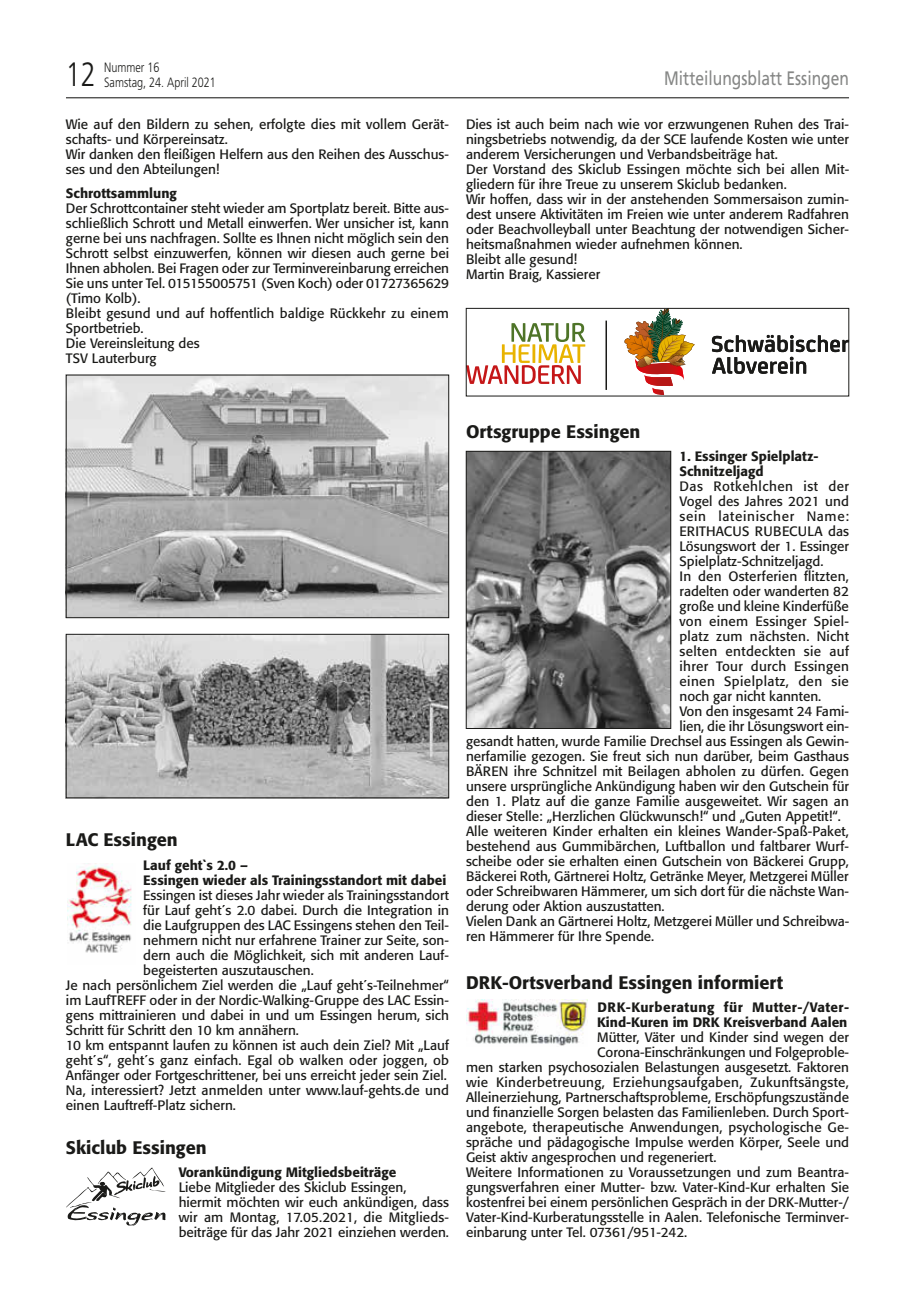
<style>
.page{position:relative;width:915px;height:1297px;background:#fff}
.page>*{position:absolute;margin:0;border:0;box-sizing:border-box;transform-origin:0 0}
.t1{font:300 33.75px "Frutiger";color:#1a1a18;scale:.8 1}
.t2{font:19.5px "Frutiger";color:#868786;scale:.8 1}
.t3{font:500 18px "Formata";color:#1a1a18}
.t4{font:13.5px/15px "Formata";color:#1a1a18}
.t5{font:500 13.5px/15px "Formata";color:#1a1a18}
.t6{font:13.5px "Formata";letter-spacing:.025em;color:#1a1a18}
.t7{font:13.5px "Formata";letter-spacing:.02em;color:#1a1a18}
.t8{font:300 13.5px "Frutiger";color:#1a1a18;scale:.8 1}
.t9{font:13.5px "Formata";letter-spacing:.03em;color:#1a1a18}
.t10{font:13.5px "Formata";letter-spacing:.05em;color:#1a1a18}
.t11{font:13.5px "Formata";letter-spacing:.035em;color:#1a1a18}
</style>
<div class="page">
<hr style="left:66px;top:97px;width:782px;height:1px;background:#1a1a18">
<img style="left:68px;top:377px;width:379px;height:239px">
<div style="left:66px;top:375px;width:383px;height:243px;border:1px solid #1a1a18"></div>
<img style="left:68px;top:636px;width:379px;height:160px">
<div style="left:66px;top:634px;width:383px;height:164px;border:1px solid #1a1a18"></div>
<img style="left:68px;top:863px;width:64px;height:90px">
<svg style="left:66px;top:1167px;width:99px;height:58px"></svg>
<hr style="left:605px;top:321px;width:1px;height:69px;background:#1a1a18">
<svg style="left:468px;top:323px;width:117px;height:61px"></svg>
<svg style="left:711px;top:335px;width:135px;height:39px"></svg>
<img style="left:624px;top:310px;width:70px;height:84px">
<div style="left:466px;top:308px;width:382px;height:88px;border:1px solid #1a1a18"></div>
<img style="left:468px;top:453px;width:200px;height:274px">
<div style="left:466px;top:451px;width:204px;height:278px;border:1px solid #1a1a18"></div>
<img style="left:466px;top:999px;width:121px;height:47px">
<h1 class="t1" style="left:66px;top:55px;width:39px">12</h1>
<p class="t8" style="left:104px;top:60px;width:71px">Nummer 16</p>
<p class="t8" style="left:104px;top:75px;width:141px">Samstag, 24. April 2021</p>
<h2 class="t2" style="left:664px;top:67px;width:232px">Mitteilungsblatt Essingen</h2>
<p class="t4" style="left:66px;top:116px;width:384px">Wie auf den Bildern zu sehen, erfolgte dies mit vollem Gerät&shy;schafts- und Körpereinsatz.<br>Wir danken den fleißigen Helfern aus den Reihen des Ausschus&shy;ses und den Abteilungen!</p>
<p class="t5" style="left:66px;top:186px;width:112px">Schrottsammlung</p>
<p class="t4" style="left:66px;top:201px;width:384px">Der Schrottcontainer steht wieder am Sportplatz bereit. Bitte aus&shy;schließlich Schrott und Metall einwerfen. Wer unsicher ist, kann gerne bei uns nachfragen. Sollte es Ihnen nicht möglich sein den Schrott selbst einzuwerfen, können wir diesen auch gerne bei Ihnen abholen. Bei Fragen oder zur Terminvereinbarung erreichen Sie uns unter Tel. 015155005751 (Sven Koch) oder 01727365629 (Timo Kolb).<br>Bleibt gesund und auf hoffentlich baldige Rückkehr zu einem Sportbetrieb.<br>Die Vereinsleitung des<br>TSV Lauterburg</p>
<p class="t4" style="left:466px;top:116px;width:384px">Dies ist auch beim nach wie vor erzwungenen Ruhen des Trai&shy;ningsbetriebs notwendig, da der SCE laufende Kosten wie unter anderem Versicherungen und Verbandsbeiträge hat.<br>Der Vorstand des Skiclub Essingen möchte sich bei allen Mit&shy;gliedern für ihre Treue zu unserem Skiclub bedanken.<br>Wir hoffen, dass wir in der anstehenden Sommersaison zumin&shy;dest unsere Aktivitäten im Freien wie unter anderem Radfahren oder Beachvolleyball unter Beachtung der notwendigen Sicher&shy;heitsmaßnahmen wieder aufnehmen können.<br>Bleibt alle gesund!<br>Martin Braig, Kassierer</p>
<h3 class="t3" style="left:66px;top:829px;width:113px">LAC Essingen</h3>
<p class="t5" style="left:143px;top:857px;width:304px">Lauf geht`s 2.0 –<br>Essingen wieder als Trainingsstandort mit dabei</p>
<p class="t4" style="left:143px;top:887px;width:307px">Essingen ist dieses Jahr wieder als Trainingsstandort</p>
<p class="t4" style="left:143px;top:902px;width:307px">für Lauf geht´s 2.0 dabei. Durch die Integration in</p>
<p class="t4" style="left:143px;top:917px;width:307px">die Laufgruppen des LAC Essingens stehen den Teil-</p>
<p class="t4" style="left:143px;top:932px;width:307px">nehmern nicht nur erfahrene Trainer zur Seite, son-</p>
<p class="t4" style="left:143px;top:947px;width:307px">dern auch die Möglichkeit, sich mit anderen Lauf-</p>
<p class="t4" style="left:143px;top:962px;width:172px">begeisterten auszutauschen.</p>
<p class="t4" style="left:66px;top:977px;width:384px">Je nach persönlichem Ziel werden die „Lauf geht´s-Teilnehmer“</p>
<p class="t4" style="left:66px;top:992px;width:384px">im LaufTREFF oder in der Nordic-Walking-Gruppe des LAC Essin-</p>
<p class="t4" style="left:66px;top:1007px;width:384px">gens mittrainieren und dabei in und um Essingen herum, sich</p>
<p class="t4" style="left:66px;top:1022px;width:234px">Schritt für Schritt den 10 km annähern.</p>
<p class="t4" style="left:66px;top:1037px;width:384px">10 km entspannt laufen zu können ist auch dein Ziel? Mit „Lauf</p>
<p class="t4" style="left:66px;top:1052px;width:384px">geht´s“, geht´s ganz einfach. Egal ob walken oder joggen, ob</p>
<p class="t4" style="left:66px;top:1067px;width:382px">Anfänger oder Fortgeschrittener, bei uns erreicht jeder sein Ziel.</p>
<p class="t4" style="left:66px;top:1082px;width:384px">Na, interessiert? Jetzt anmelden unter www.lauf-gehts.de und</p>
<p class="t4" style="left:66px;top:1097px;width:171px">einen Lauftreff-Platz sichern.</p>
<h3 class="t3" style="left:66px;top:1136px;width:142px">Skiclub Essingen</h3>
<p class="t5" style="left:179px;top:1165px;width:219px">Vorankündigung Mitgliedsbeiträge</p>
<p class="t4" style="left:179px;top:1180px;width:272px">Liebe Mitglieder des Skiclub Essingen, hiermit möchten wir euch ankündigen, dass wir am Montag, 17.05.2021, die Mitglieds&shy;beiträge für das Jahr 2021 einziehen werden.</p>
<h3 class="t3" style="left:466px;top:420px;width:176px">Ortsgruppe Essingen</h3>
<p class="t5" style="left:679px;top:449px;width:140px">1. Essinger Spielplatz-<br>Schnitzeljagd</p>
<p class="t11" style="left:679px;top:478px;width:171px">Das Rotkehlchen ist der</p>
<p class="t4" style="left:679px;top:494px;width:171px">Vogel des Jahres 2021 und</p>
<p class="t10" style="left:679px;top:508px;width:171px">sein lateinischer Name:</p>
<p class="t4" style="left:679px;top:524px;width:171px">ERITHACUS RUBECULA das</p>
<p class="t4" style="left:679px;top:539px;width:171px">Lösungswort der 1. Essinger</p>
<p class="t4" style="left:679px;top:554px;width:145px">Spielplatz-Schnitzeljagd.</p>
<p class="t4" style="left:679px;top:569px;width:171px">In den Osterferien flitzten,</p>
<p class="t4" style="left:679px;top:584px;width:171px">radelten oder wanderten 82</p>
<p class="t4" style="left:679px;top:599px;width:171px">große und kleine Kinderfüße</p>
<p class="t7" style="left:679px;top:613px;width:171px">von einem Essinger Spiel-</p>
<p class="t7" style="left:679px;top:628px;width:171px">platz zum nächsten. Nicht</p>
<p class="t6" style="left:679px;top:643px;width:171px">selten entdeckten sie auf</p>
<p class="t7" style="left:679px;top:658px;width:171px">ihrer Tour durch Essingen</p>
<p class="t9" style="left:679px;top:673px;width:171px">einen Spielplatz, den sie</p>
<p class="t4" style="left:679px;top:689px;width:143px">noch gar nicht kannten.</p>
<p class="t4" style="left:679px;top:704px;width:171px">Von den insgesamt 24 Fami-</p>
<p class="t4" style="left:679px;top:719px;width:171px">lien, die ihr Lösungswort ein-</p>
<p class="t4" style="left:466px;top:734px;width:384px">gesandt hatten, wurde Familie Drechsel aus Essingen als Gewin-</p>
<p class="t4" style="left:466px;top:749px;width:384px">nerfamilie gezogen. Sie freut sich nun darüber, beim Gasthaus</p>
<p class="t4" style="left:466px;top:764px;width:384px">BÄREN ihre Schnitzel mit Beilagen abholen zu dürfen. Gegen</p>
<p class="t4" style="left:466px;top:779px;width:384px">unsere ursprüngliche Ankündigung haben wir den Gutschein für</p>
<p class="t4" style="left:466px;top:794px;width:384px">den 1. Platz auf die ganze Familie ausgeweitet. Wir sagen an</p>
<p class="t4" style="left:466px;top:809px;width:376px">dieser Stelle: „Herzlichen Glückwunsch!“ und „Guten Appetit!“.</p>
<p class="t4" style="left:466px;top:824px;width:384px">Alle weiteren Kinder erhalten ein kleines Wander-Spaß-Paket,</p>
<p class="t4" style="left:466px;top:839px;width:384px">bestehend aus Gummibärchen, Luftballon und faltbarer Wurf-</p>
<p class="t4" style="left:466px;top:854px;width:384px">scheibe oder sie erhalten einen Gutschein von Bäckerei Grupp,</p>
<p class="t4" style="left:466px;top:869px;width:384px">Bäckerei Roth, Gärtnerei Holtz, Getränke Meyer, Metzgerei Müller</p>
<p class="t4" style="left:466px;top:884px;width:384px">oder Schreibwaren Hämmerer, um sich dort für die nächste Wan-</p>
<p class="t4" style="left:466px;top:899px;width:200px">derung oder Aktion auszustatten.</p>
<p class="t4" style="left:466px;top:914px;width:384px">Vielen Dank an Gärtnerei Holtz, Metzgerei Müller und Schreibwa-</p>
<p class="t4" style="left:466px;top:929px;width:190px">ren Hämmerer für Ihre Spende.</p>
<h3 class="t3" style="left:466px;top:971px;width:318px">DRK-Ortsverband Essingen informiert</h3>
<p class="t5" style="left:597px;top:1000px;width:253px">DRK-Kurberatung für Mutter-/Vater-<br>Kind-Kuren im DRK Kreisverband Aalen</p>
<p class="t4" style="left:597px;top:1030px;width:253px">Mütter, Väter und Kinder sind wegen der</p>
<p class="t4" style="left:597px;top:1045px;width:253px">Corona-Einschränkungen und Folgeproble-</p>
<p class="t4" style="left:466px;top:1060px;width:384px">men starken psychosozialen Belastungen ausgesetzt. Faktoren</p>
<p class="t6" style="left:466px;top:1074px;width:384px">wie Kinderbetreuung, Erziehungsaufgaben, Zukunftsängste,</p>
<p class="t4" style="left:466px;top:1090px;width:384px">Alleinerziehung, Partnerschaftsprobleme, Erschöpfungszustände</p>
<p class="t4" style="left:466px;top:1105px;width:384px">und finanzielle Sorgen belasten das Familienleben. Durch Sport-</p>
<p class="t4" style="left:466px;top:1120px;width:384px">angebote, therapeutische Anwendungen, psychologische Ge-</p>
<p class="t4" style="left:466px;top:1135px;width:384px">spräche und pädagogische Impulse werden Körper, Seele und</p>
<p class="t4" style="left:466px;top:1150px;width:252px">Geist aktiv angesprochen und regeneriert.</p>
<p class="t4" style="left:466px;top:1165px;width:384px">Weitere Informationen zu Voraussetzungen und zum Beantra-</p>
<p class="t4" style="left:466px;top:1180px;width:384px">gungsverfahren einer Mutter- bzw. Vater-Kind-Kur erhalten Sie</p>
<p class="t4" style="left:466px;top:1195px;width:384px">kostenfrei bei einem persönlichen Gespräch in der DRK-Mutter-/</p>
<p class="t4" style="left:466px;top:1210px;width:384px">Vater-Kind-Kurberatungsstelle in Aalen. Telefonische Terminver-</p>
<p class="t4" style="left:466px;top:1225px;width:223px">einbarung unter Tel. 07361/951-242.</p>
</div>
